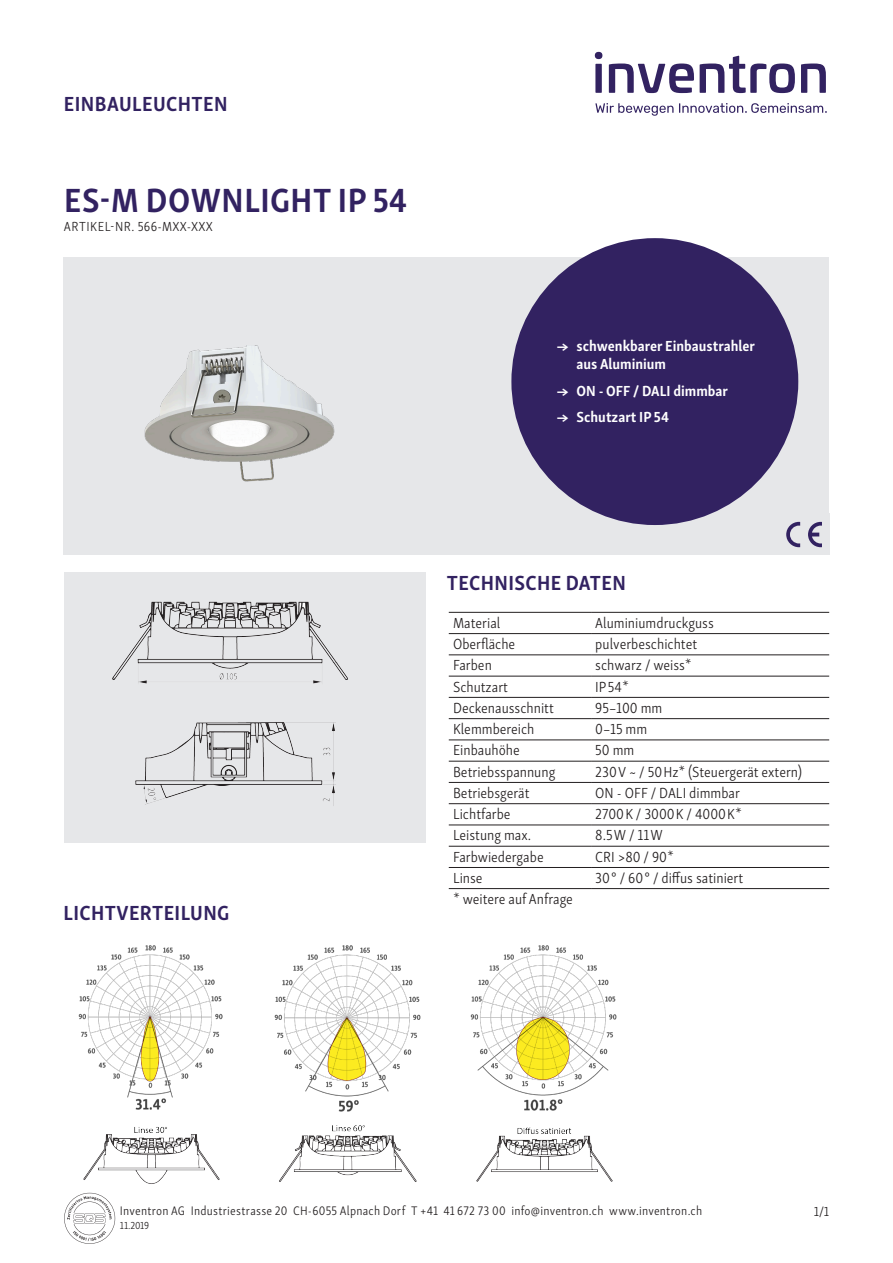
<style>
.page{position:relative;width:893px;height:1263px;background:#fff}
.page>*{position:absolute;margin:0;border:0;box-sizing:border-box;transform-origin:0 0}
.Default{font:700 34.5px "Skolar Sans Latn Cn";letter-spacing:.02em;color:#322261}
.Pa4{font:700 21px "Skolar Sans Latn Cn";letter-spacing:.02em;color:#322261}
.Pa4-2{font:300 15px "Skolar Sans Latn Cn";color:#231f20}
.Pa4-3{font:700 15px/18px "Skolar Sans Latn Cn";color:#fff}
.Default-2{font:300 13.5px "Skolar Sans Latn Cn";letter-spacing:.025em;color:#231f20}
.Pa4-4{font:300 13.5px "Skolar Sans Latn Cn";color:#231f20}
.Pa4-5{font:300 12.75px "Skolar Sans Latn Cn";letter-spacing:.015em;color:#231f20}
.Pa4-6{font:300 10.5px "Skolar Sans Latn Cn";letter-spacing:-.015em;color:#231f20}
</style>
<div class="page">
<div style="left:595px;top:52px;width:7px;height:7px;background:#322261;border-radius:50%"></div>
<div style="left:595px;top:64px;width:7px;height:29px;background:#322261"></div>
<svg style="left:609px;top:64px;width:85px;height:29px"></svg>
<svg style="left:700px;top:56px;width:95px;height:37px"></svg>
<svg style="left:801px;top:64px;width:25px;height:29px"></svg>
<svg style="left:595px;top:103px;width:232px;height:13px"></svg>
<div style="left:64px;top:257px;width:765px;height:298px;background:#e6e7e9"></div>
<img style="left:144px;top:345px;width:191px;height:137px">
<div style="left:64px;top:572px;width:361px;height:270px;background:#e6e7e9"></div>
<img style="left:112px;top:601px;width:236px;height:205px">
<svg style="left:786px;top:522px;width:14px;height:25px"></svg>
<svg style="left:808px;top:522px;width:14px;height:25px"></svg>
<svg style="left:64px;top:1193px;width:51px;height:51px"></svg>
<hr style="left:449px;top:633px;width:142px;height:1px;background:#231f20">
<hr style="left:591px;top:633px;width:238px;height:1px;background:#231f20">
<hr style="left:449px;top:655px;width:142px;height:1px;background:#231f20">
<hr style="left:591px;top:655px;width:238px;height:1px;background:#231f20">
<hr style="left:449px;top:676px;width:142px;height:1px;background:#231f20">
<hr style="left:591px;top:676px;width:238px;height:1px;background:#231f20">
<hr style="left:449px;top:697px;width:142px;height:1px;background:#231f20">
<hr style="left:591px;top:697px;width:238px;height:1px;background:#231f20">
<hr style="left:449px;top:718px;width:142px;height:1px;background:#231f20">
<hr style="left:591px;top:718px;width:238px;height:1px;background:#231f20">
<hr style="left:449px;top:740px;width:142px;height:1px;background:#231f20">
<hr style="left:591px;top:740px;width:238px;height:1px;background:#231f20">
<hr style="left:449px;top:761px;width:142px;height:1px;background:#231f20">
<hr style="left:591px;top:761px;width:238px;height:1px;background:#231f20">
<hr style="left:449px;top:782px;width:142px;height:1px;background:#231f20">
<hr style="left:591px;top:782px;width:238px;height:1px;background:#231f20">
<hr style="left:449px;top:803px;width:142px;height:1px;background:#231f20">
<hr style="left:591px;top:803px;width:238px;height:1px;background:#231f20">
<hr style="left:449px;top:825px;width:142px;height:1px;background:#231f20">
<hr style="left:591px;top:825px;width:238px;height:1px;background:#231f20">
<hr style="left:449px;top:846px;width:142px;height:1px;background:#231f20">
<hr style="left:591px;top:846px;width:238px;height:1px;background:#231f20">
<hr style="left:449px;top:867px;width:142px;height:1px;background:#231f20">
<hr style="left:591px;top:867px;width:238px;height:1px;background:#231f20">
<hr style="left:449px;top:612px;width:142px;height:1px;background:#231f20">
<hr style="left:591px;top:612px;width:238px;height:1px;background:#231f20">
<hr style="left:449px;top:888px;width:142px;height:1px;background:#231f20">
<hr style="left:591px;top:888px;width:238px;height:1px;background:#231f20">
<div style="left:511px;top:238px;width:287px;height:287px;background:#322261;border-radius:50%"></div>
<img style="left:83px;top:1127px;width:137px;height:57px">
<img style="left:279px;top:1125px;width:138px;height:57px">
<img style="left:476px;top:1127px;width:137px;height:55px">
<img style="left:274px;top:945px;width:147px;height:167px">
<img style="left:78px;top:945px;width:145px;height:165px">
<img style="left:470px;top:945px;width:147px;height:166px">
<p class="Pa4" style="left:64px;top:87px;width:165px">EINBAULEUCHTEN</p>
<p class="Default" style="left:64px;top:172px;width:345px">ES-M DOWNLIGHT IP 54</p>
<p class="Default-2" style="left:64px;top:217px;width:150px">ARTIKEL-NR. 566-MXX-XXX</p>
<p class="Pa4-3" style="left:577px;top:336px;width:180px;text-indent:-20px">→ schwenkbarer Einbaustrahler aus Aluminium</p>
<p class="Pa4-3" style="left:557px;top:380px;width:173px">→ ON - OFF / DALI dimmbar</p>
<p class="Pa4-3" style="left:557px;top:407px;width:114px">→ Schutzart IP 54</p>
<p class="Pa4" style="left:64px;top:895px;width:167px">LICHTVERTEILUNG</p>
<p class="Pa4" style="left:447px;top:566px;width:181px">TECHNISCHE DATEN</p>
<p class="Pa4-2" style="left:453px;top:612px;width:49px">Material</p>
<p class="Pa4-2" style="left:595px;top:612px;width:120px">Aluminiumdruckguss</p>
<p class="Pa4-2" style="left:453px;top:633px;width:64px">Oberfläche</p>
<p class="Pa4-2" style="left:595px;top:633px;width:103px">pulverbeschichtet</p>
<p class="Pa4-2" style="left:453px;top:654px;width:40px">Farben</p>
<p class="Pa4-2" style="left:595px;top:654px;width:98px">schwarz / weiss*</p>
<p class="Pa4-2" style="left:453px;top:675px;width:56px">Schutzart</p>
<p class="Pa4-2" style="left:595px;top:675px;width:35px">IP 54*</p>
<p class="Pa4-2" style="left:453px;top:697px;width:102px">Deckenausschnitt</p>
<p class="Pa4-2" style="left:595px;top:697px;width:68px">95–100 mm</p>
<p class="Pa4-2" style="left:453px;top:718px;width:83px">Klemmbereich</p>
<p class="Pa4-2" style="left:595px;top:718px;width:53px">0–15 mm</p>
<p class="Pa4-2" style="left:453px;top:739px;width:68px">Einbauhöhe</p>
<p class="Pa4-2" style="left:595px;top:739px;width:41px">50 mm</p>
<p class="Pa4-2" style="left:453px;top:761px;width:104px">Betriebsspannung</p>
<p class="Pa4-2" style="left:595px;top:761px;width:208px">230 V ~ / 50 Hz* (Steuergerät extern)</p>
<p class="Pa4-2" style="left:453px;top:782px;width:78px">Betriebsgerät</p>
<p class="Pa4-2" style="left:595px;top:782px;width:146px">ON - OFF / DALI dimmbar</p>
<p class="Pa4-2" style="left:453px;top:803px;width:59px">Lichtfarbe</p>
<p class="Pa4-2" style="left:595px;top:803px;width:148px">2700 K / 3000 K / 4000 K*</p>
<p class="Pa4-2" style="left:453px;top:824px;width:80px">Leistung max.</p>
<p class="Pa4-2" style="left:595px;top:824px;width:69px">8.5 W / 11 W</p>
<p class="Pa4-2" style="left:453px;top:846px;width:92px">Farbwiedergabe</p>
<p class="Pa4-2" style="left:595px;top:846px;width:80px">CRI &gt;80 / 90*</p>
<p class="Pa4-2" style="left:453px;top:867px;width:31px">Linse</p>
<p class="Pa4-2" style="left:595px;top:867px;width:149px">30 ° / 60 ° / diffus satiniert</p>
<p class="Pa4-2" style="left:453px;top:888px;width:121px">* weitere auf Anfrage</p>
<p class="Pa4-5" style="left:120px;top:1202px;width:584px">Inventron AG Industriestrasse 20 CH-6055 Alpnach Dorf T +41 41 672 73 00 info@inventron.ch www.inventron.ch</p>
<p class="Pa4-4" style="left:814px;top:1201px;width:17px">1/1</p>
<p class="Pa4-6" style="left:120px;top:1217px;width:31px">11.2019</p>
</div>
